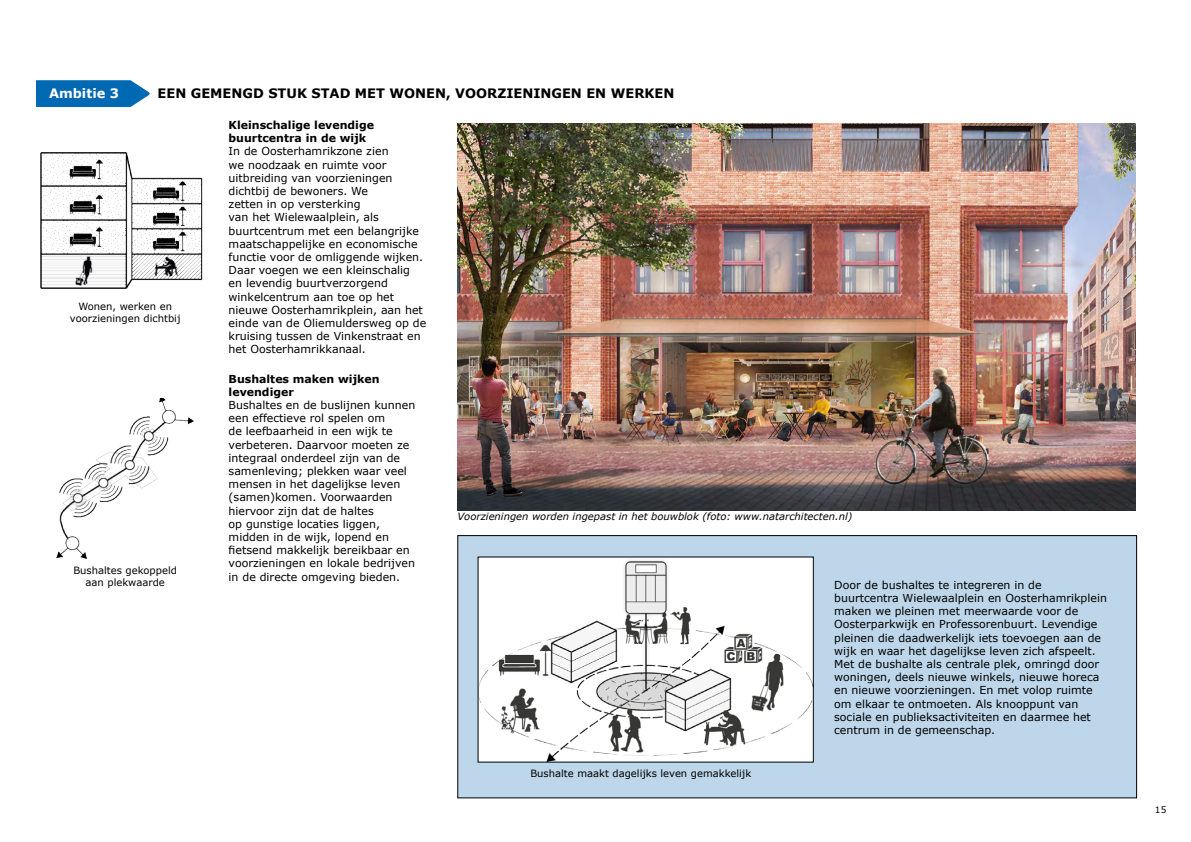
<style>
.page{position:relative;width:1191px;height:842px;background:#fff}
.page>*{position:absolute;margin:0;border:0;box-sizing:border-box;transform-origin:0 0}
.t1{font:700 13px "Verdana";color:#000}
.t2{font:700 13px "Verdana";color:#fff}
.t3{font:11px/13.2px "Verdana";color:#000}
.t4{font:700 11px/13.2px "Verdana";color:#000}
.t5{font:10px/12px "Verdana";color:#000;text-align:center}
.t6{font:italic 10px "Verdana";color:#000}
.t7{font:9px "Verdana";color:#000}
</style>
<div class="page">
<div style="left:458px;top:536px;width:678px;height:262px;background:#bdd6e9"></div>
<div style="left:457px;top:535px;width:680px;height:263px;border:1px solid #000"></div>
<img style="left:458px;top:123px;width:677px;height:387px">
<img style="left:41px;top:152px;width:161px;height:136px">
<img style="left:56px;top:398px;width:138px;height:161px">
<img style="left:479px;top:558px;width:333px;height:203px">
<div style="left:36px;top:80px;width:94px;height:27px;background:#0069b3"></div>
<svg style="left:129px;top:80px;width:21px;height:27px"></svg>
<p class="t2" style="left:49px;top:85px;width:72px">Ambitie 3</p>
<p class="t1" style="left:158px;top:85px;width:518px">EEN GEMENGD STUK STAD MET WONEN, VOORZIENINGEN EN WERKEN</p>
<p class="t5" style="left:70px;top:300px;width:112px">Wonen, werken en voorzieningen dichtbij</p>
<p class="t5" style="left:73px;top:564px;width:105px">Bushaltes gekoppeld aan plekwaarde</p>
<p class="t4" style="left:229px;top:118px;width:147px">Kleinschalige levendige buurtcentra in de wijk</p>
<p class="t3" style="left:229px;top:145px;width:199px">In de Oosterhamrikzone zien<br>we noodzaak en ruimte voor uitbreiding van voorzieningen dichtbij de bewoners. We<br>zetten in op versterking<br>van het Wielewaalplein, als buurtcentrum met een belangrijke maatschappelijke en economische functie voor de omliggende wijken.<br>Daar voegen we een kleinschalig en levendig buurtverzorgend winkelcentrum aan toe op het nieuwe Oosterhamrikplein, aan het einde van de Oliemuldersweg op de kruising tussen de Vinkenstraat en het Oosterhamrikkanaal.</p>
<p class="t4" style="left:229px;top:372px;width:153px">Bushaltes maken wijken levendiger</p>
<p class="t3" style="left:229px;top:399px;width:188px">Bushaltes en de buslijnen kunnen een effectieve rol spelen om<br>de leefbaarheid in een wijk te verbeteren. Daarvoor moeten ze integraal onderdeel zijn van de samenleving; plekken waar veel mensen in het dagelijkse leven (samen)komen. Voorwaarden hiervoor zijn dat de haltes<br>op gunstige locaties liggen, midden in de wijk, lopend en fietsend makkelijk bereikbaar en voorzieningen en lokale bedrijven in de directe omgeving bieden.</p>
<p class="t6" style="left:457px;top:510px;width:396px">Voorzieningen worden ingepast in het bouwblok (foto: www.natarchitecten.nl)</p>
<p class="t5" style="left:530px;top:767px;width:222px">Bushalte maakt dagelijks leven gemakkelijk</p>
<p class="t3" style="left:834px;top:578px;width:274px">Door de bushaltes te integreren in de buurtcentra Wielewaalplein en Oosterhamrikplein maken we pleinen met meerwaarde voor de Oosterparkwijk en Professorenbuurt. Levendige pleinen die daadwerkelijk iets toevoegen aan de wijk en waar het dagelijkse leven zich afspeelt.<br>Met de bushalte als centrale plek, omringd door woningen, deels nieuwe winkels, nieuwe horeca en nieuwe voorzieningen. En met volop ruimte om elkaar te ontmoeten. Als knooppunt van sociale en publieksactiviteiten en daarmee het centrum in de gemeenschap.</p>
<p class="t7" style="left:1155px;top:804px;width:13px">15</p>
</div>
